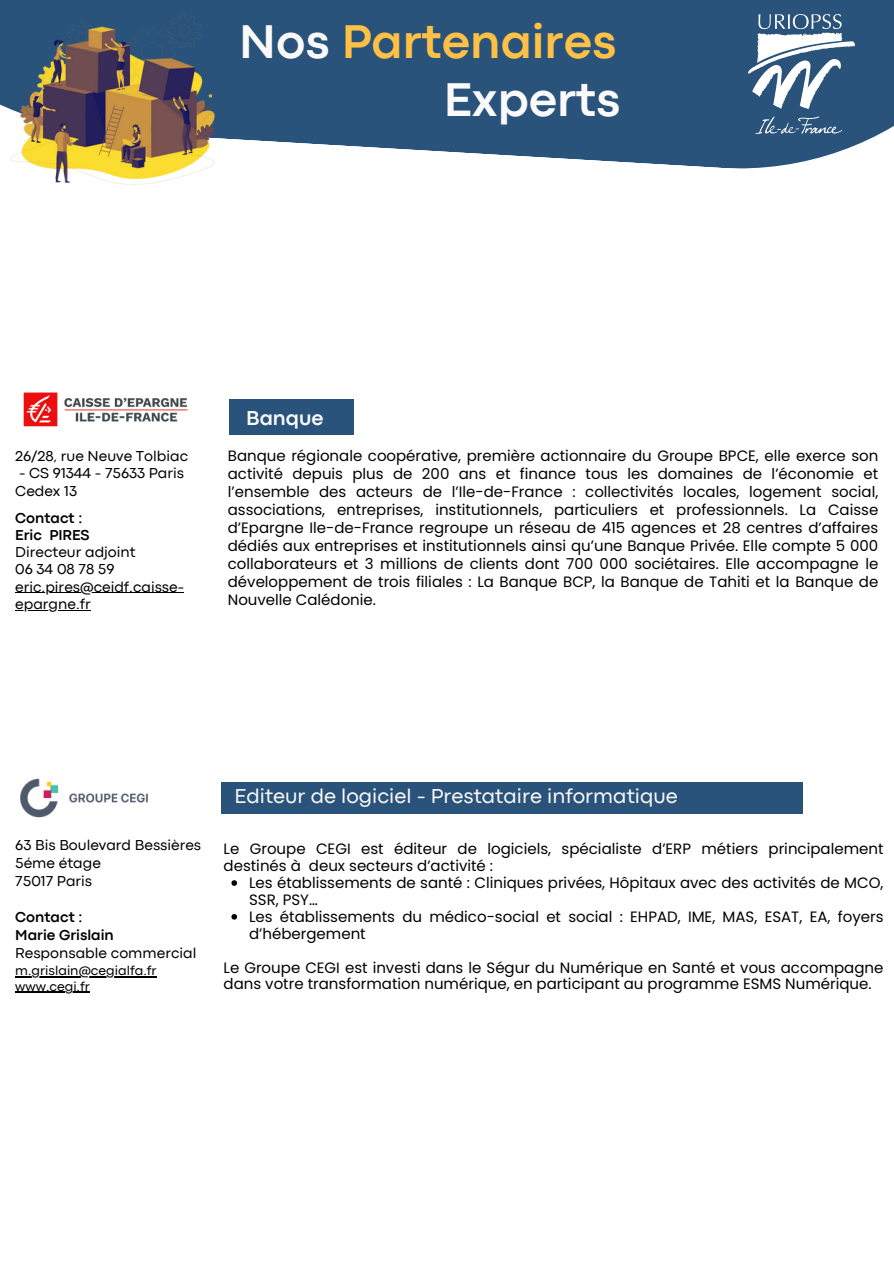
<style>
.page{position:relative;width:894px;height:1264px;background:#fff}
.page>*{position:absolute;margin:0;border:0;box-sizing:border-box;transform-origin:0 0}
.t1{font:700 49.35px/57.3px "Codec Pro";color:#fec045;text-align:right}
.t2{font:21px "Codec Pro";color:#fafafa}
.t3{font:700 21px "Codec Pro";color:#fafafa}
.t4{font:15px/18px "Poppins";color:#000}
.t5{font:15px/17.2px "Codec Pro";color:#000}
.t6{font:700 15px "Codec Pro";color:#000}
.t7{font:13.5px "Codec Pro";color:#000}
.s1{color:#fafafa}
</style>
<div class="page">
<svg style="left:0;top:0;width:893px;height:169px;background:#3f6488"></svg>
<img style="left:11px;top:14px;width:228px;height:171px">
<img style="left:748px;top:14px;width:105px;height:120px">
<img style="left:23px;top:392px;width:165px;height:35px">
<div style="left:229px;top:399px;width:125px;height:36px;background:#2a537b"></div>
<hr style="left:15px;top:592px;width:169px;height:1px;background:#000">
<hr style="left:15px;top:609px;width:76px;height:1px;background:#000">
<div style="left:221px;top:782px;width:581px;height:32px;background:#2a537b"></div>
<img style="left:20px;top:778px;width:128px;height:40px">
<svg style="left:15px;top:976px;width:13px;height:1px"></svg>
<hr style="left:28px;top:975px;width:129px;height:2px;background:#000">
<hr style="left:15px;top:991px;width:75px;height:1px;background:#000">
<svg style="left:231px;top:880px;width:6px;height:5px"></svg>
<svg style="left:231px;top:914px;width:6px;height:5px"></svg>
<p class="t1" style="left:239px;top:17px;width:382px"><span class="s1">Nos</span> Partenaires<br><span class="s1">Experts</span></p>
<h1 class="t5" style="left:15px;top:448px;width:174px">26/28, rue Neuve Tolbiac</h1>
<p class="t5" style="left:15px;top:466px;width:170px">- CS 91344 - 75633 Paris<br>Cedex 13</p>
<h2 class="t6" style="left:15px;top:512px;width:69px">Contact :</h2>
<p class="t6" style="left:15px;top:529px;width:76px">Eric PIRES</p>
<p class="t5" style="left:15px;top:544px;width:122px">Directeur adjoint</p>
<p class="t5" style="left:15px;top:562px;width:101px">06 34 08 78 59</p>
<p class="t5" style="left:15px;top:579px;width:170px">eric.pires@ceidf.caisse-</p>
<p class="t5" style="left:15px;top:596px;width:77px">epargne.fr</p>
<p class="t3" style="left:246px;top:410px;width:79px">Banque</p>
<p class="t4" style="left:228px;top:446px;width:651px;text-align:justify">Banque régionale coopérative, première actionnaire du Groupe BPCE, elle exerce son activité depuis plus de 200 ans et finance tous les domaines de l’économie et l’ensemble des acteurs de l’Ile-de-France : collectivités locales, logement social, associations, entreprises, institutionnels, particuliers et professionnels. La Caisse d’Epargne Ile-de-France regroupe un réseau de 415 agences et 28 centres d’affaires dédiés aux entreprises et institutionnels ainsi qu’une Banque Privée. Elle compte 5 000 collaborateurs et 3 millions de clients dont 700 000 sociétaires. Elle accompagne le développement de trois filiales : La Banque BCP, la Banque de Tahiti et la Banque de Nouvelle Calédonie.</p>
<p class="t5" style="left:15px;top:837px;width:187px">63 Bis Boulevard Bessières</p>
<p class="t5" style="left:15px;top:855px;width:87px">5éme étage</p>
<h3 class="t5" style="left:15px;top:873px;width:78px">75017 Paris</h3>
<p class="t6" style="left:15px;top:911px;width:69px">Contact :</p>
<p class="t6" style="left:15px;top:929px;width:100px">Marie Grislain</p>
<p class="t5" style="left:15px;top:945px;width:183px">Responsable commercial</p>
<p class="t7" style="left:15px;top:965px;width:143px">m.grislain@cegialfa.fr</p>
<p class="t7" style="left:15px;top:981px;width:76px">www.cegi.fr</p>
<p class="t2" style="left:234px;top:789px;width:444px">Editeur de logiciel - Prestataire informatique</p>
<p class="t4" style="left:223px;top:840px;width:661px;line-height:16.8px">Le Groupe CEGI est éditeur de logiciels, spécialiste d’ERP métiers principalement destinés à deux secteurs d’activité :</p>
<p class="t4" style="left:249px;top:874px;width:635px;line-height:16.8px">Les établissements de santé : Cliniques privées, Hôpitaux avec des activités de MCO,<br>SSR, PSY…</p>
<p class="t4" style="left:249px;top:908px;width:635px;line-height:16.8px">Les établissements du médico-social et social : EHPAD, IME, MAS, ESAT, EA, foyers d’hébergement</p>
<p class="t4" style="left:223px;top:958px;width:661px;line-height:16.8px">Le Groupe CEGI est investi dans le Ségur du Numérique en Santé et vous accompagne dans votre transformation numérique, en participant au programme ESMS Numérique.</p>
</div>
